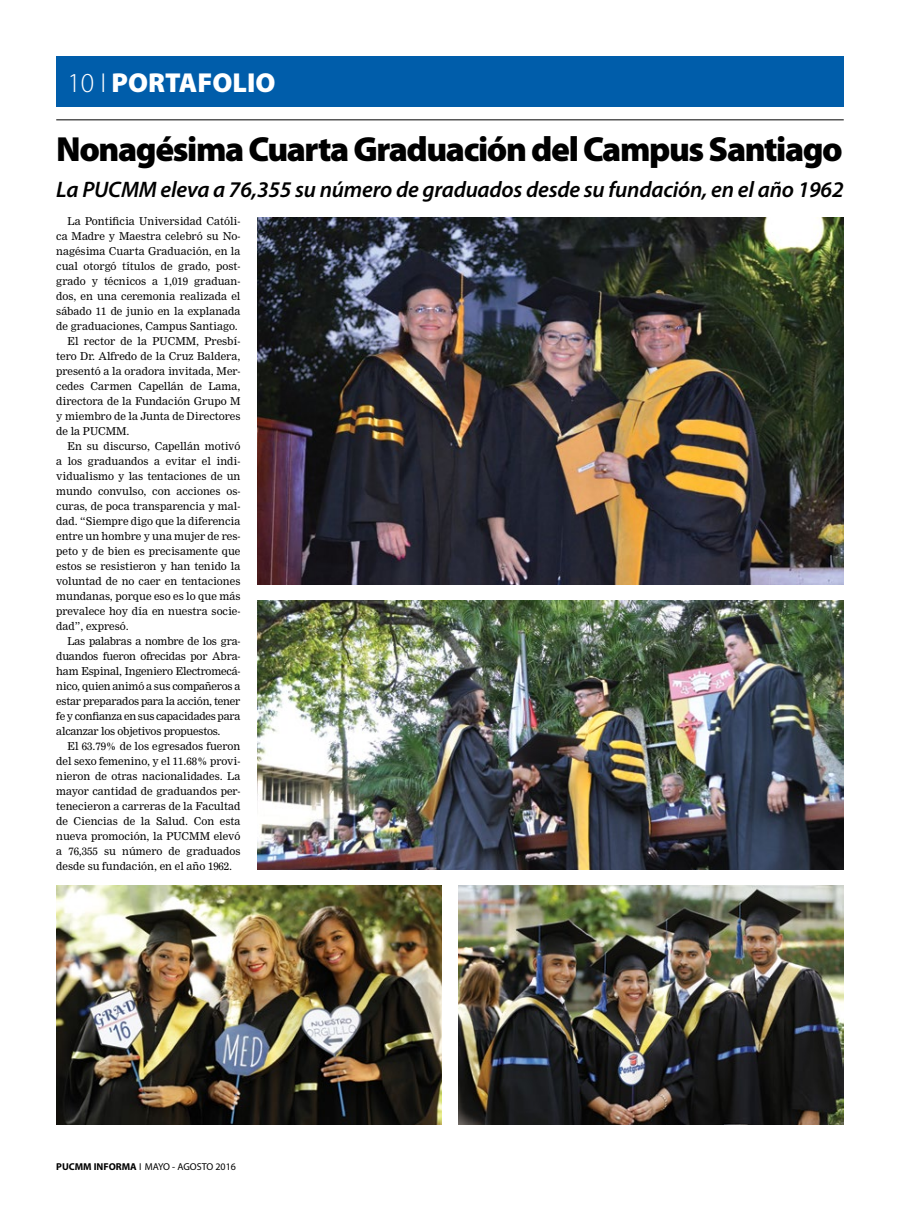
<style>
.page{position:relative;width:900px;height:1215px;background:#fff}
.page>*{position:absolute;margin:0;border:0;box-sizing:border-box;transform-origin:0 0}
.t1{font:900 35px "Myriad Pro";letter-spacing:-.04em;color:#000}
.t2{font:900 27.5px "Myriad Pro";color:#fff}
.t3{font:italic 600 22.5px "Myriad Pro";letter-spacing:-.01em;color:#000}
.t4{font:10.62px "Nimrod";color:#000}
.t5{font:10.62px "Nimrod";letter-spacing:-.02em;color:#000}
.t6{font:10px "Myriad Pro";color:#000}
.s1{font-weight:300}
.s2{font-weight:700}
</style>
<div class="page">
<div style="left:56px;top:56px;width:788px;height:51px;background:#005daa"></div>
<hr style="left:56px;top:120px;width:788px;height:1px;background:#000">
<img style="left:57px;top:885px;width:385px;height:240px">
<img style="left:257px;top:217px;width:587px;height:368px">
<img style="left:257px;top:600px;width:587px;height:270px">
<img style="left:458px;top:885px;width:386px;height:240px">
<h2 class="t2" style="left:68px;top:67px;width:210px"><span class="s1">10 I</span> PORTAFOLIO</h2>
<h1 class="t1" style="left:56px;top:130px;width:788px">Nonagésima Cuarta Graduación del Campus Santiago</h1>
<h3 class="t3" style="left:56px;top:175px;width:789px">La PUCMM eleva a 76,355 su número de graduados desde su fundación, en el año 1962</h3>
<p class="t4" style="left:68px;top:215px;width:174px">La Pontificia Universidad Católi-</p>
<p class="t4" style="left:56px;top:230px;width:186px">ca Madre y Maestra celebró su No-</p>
<p class="t4" style="left:56px;top:245px;width:186px">nagésima Cuarta Graduación, en la</p>
<p class="t4" style="left:56px;top:260px;width:186px">cual otorgó títulos de grado, post-</p>
<p class="t4" style="left:56px;top:275px;width:186px">grado y técnicos a 1,019 graduan-</p>
<p class="t4" style="left:56px;top:290px;width:186px">dos, en una ceremonia realizada el</p>
<p class="t4" style="left:56px;top:305px;width:186px">sábado 11 de junio en la explanada</p>
<p class="t4" style="left:56px;top:320px;width:183px">de graduaciones, Campus Santiago.</p>
<p class="t4" style="left:68px;top:335px;width:174px">El rector de la PUCMM, Presbí-</p>
<p class="t4" style="left:56px;top:350px;width:186px">tero Dr. Alfredo de la Cruz Baldera,</p>
<p class="t4" style="left:56px;top:365px;width:186px">presentó a la oradora invitada, Mer-</p>
<p class="t4" style="left:56px;top:380px;width:186px">cedes Carmen Capellán de Lama,</p>
<p class="t4" style="left:56px;top:395px;width:186px">directora de la Fundación Grupo M</p>
<p class="t4" style="left:56px;top:410px;width:186px">y miembro de la Junta de Directores</p>
<p class="t4" style="left:56px;top:425px;width:75px">de la PUCMM.</p>
<p class="t4" style="left:68px;top:440px;width:174px">En su discurso, Capellán motivó</p>
<p class="t4" style="left:56px;top:455px;width:186px">a los graduandos a evitar el indi-</p>
<p class="t4" style="left:56px;top:470px;width:186px">vidualismo y las tentaciones de un</p>
<p class="t4" style="left:56px;top:485px;width:186px">mundo convulso, con acciones os-</p>
<p class="t4" style="left:56px;top:500px;width:186px">curas, de poca transparencia y mal-</p>
<p class="t4" style="left:56px;top:515px;width:186px">dad. “Siempre digo que la diferencia</p>
<p class="t4" style="left:56px;top:530px;width:186px">entre un hombre y una mujer de res-</p>
<p class="t4" style="left:56px;top:545px;width:186px">peto y de bien es precisamente que</p>
<p class="t4" style="left:56px;top:560px;width:186px">estos se resistieron y han tenido la</p>
<p class="t4" style="left:56px;top:575px;width:186px">voluntad de no caer en tentaciones</p>
<p class="t4" style="left:56px;top:590px;width:186px">mundanas, porque eso es lo que más</p>
<p class="t4" style="left:56px;top:605px;width:186px">prevalece hoy día en nuestra socie-</p>
<p class="t4" style="left:56px;top:620px;width:74px">dad”, expresó.</p>
<p class="t5" style="left:68px;top:635px;width:174px">Las palabras a nombre de los gra-</p>
<p class="t5" style="left:56px;top:650px;width:186px">duandos fueron ofrecidas por Abra-</p>
<p class="t5" style="left:56px;top:665px;width:186px">ham Espinal, Ingeniero Electromecá-</p>
<p class="t5" style="left:56px;top:680px;width:186px">nico, quien animó a sus compañeros a</p>
<p class="t5" style="left:56px;top:695px;width:186px">estar preparados para la acción, tener</p>
<p class="t5" style="left:56px;top:710px;width:186px">fe y confianza en sus capacidades para</p>
<p class="t5" style="left:56px;top:725px;width:166px">alcanzar los objetivos propuestos.</p>
<p class="t4" style="left:68px;top:740px;width:174px">El 63.79% de los egresados fueron</p>
<p class="t4" style="left:56px;top:755px;width:186px">del sexo femenino, y el 11.68% provi-</p>
<p class="t4" style="left:56px;top:770px;width:186px">nieron de otras nacionalidades. La</p>
<p class="t4" style="left:56px;top:785px;width:186px">mayor cantidad de graduandos per-</p>
<p class="t4" style="left:56px;top:800px;width:186px">tenecieron a carreras de la Facultad</p>
<p class="t4" style="left:56px;top:815px;width:186px">de Ciencias de la Salud. Con esta</p>
<p class="t4" style="left:56px;top:830px;width:186px">nueva promoción, la PUCMM elevó</p>
<p class="t4" style="left:56px;top:845px;width:186px">a 76,355 su número de graduados</p>
<p class="t4" style="left:56px;top:860px;width:178px">desde su fundación, en el año 1962.</p>
<p class="t6" style="left:56px;top:1160px;width:181px"><span class="s2">PUCMM INFORMA</span> I MAYO - AGOSTO 2016</p>
</div>
